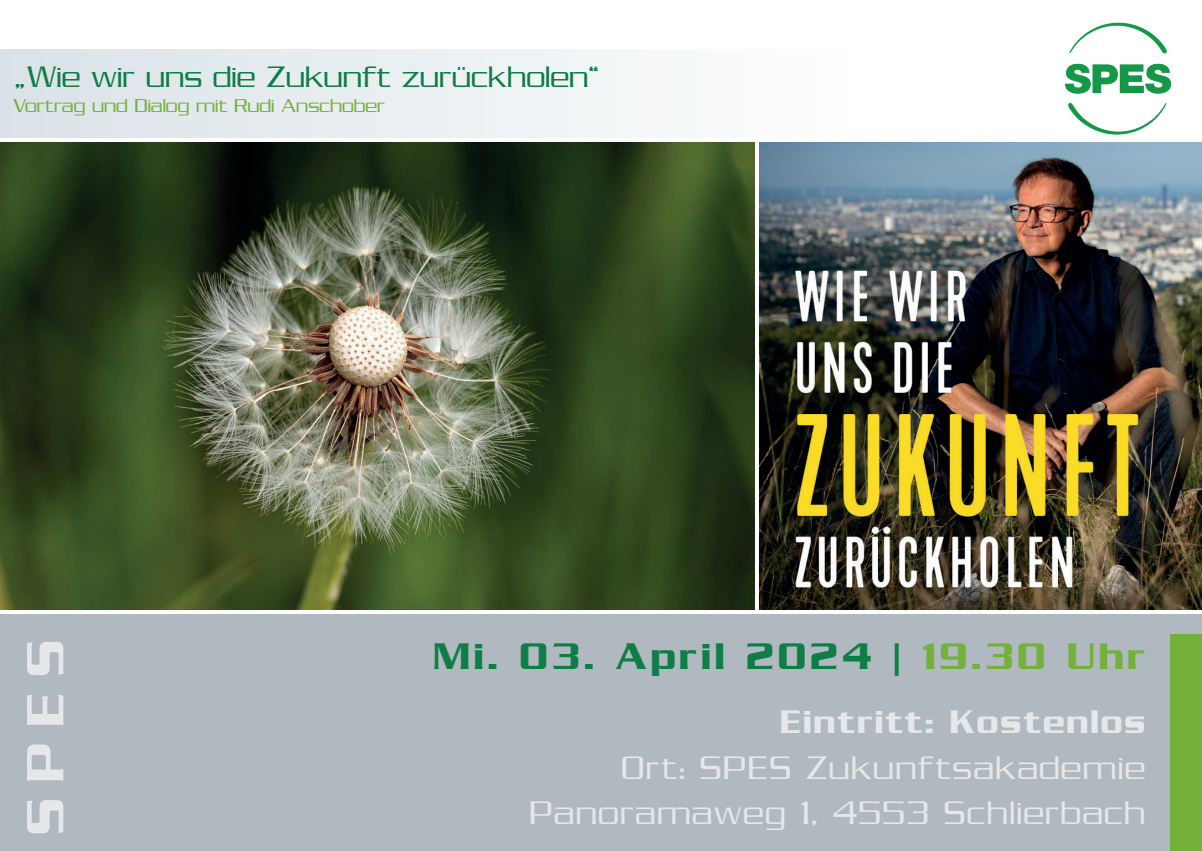
<style>
.page{position:relative;width:1202px;height:851px;background:#fff}
.page>*{position:absolute;margin:0;border:0;box-sizing:border-box;transform-origin:0 0}
.t1{font:56.8px "Serpentine ICG";color:#e6e7e9}
.t2{font:40px "Serpentine ICG";letter-spacing:.08em;color:#0f7d46}
.t3{font:35.2px "Serpentine ICG Light";letter-spacing:.035em;color:#e6e7e9}
.t4{font:35.2px "Serpentine ICG";letter-spacing:.04em;color:#e6e7e9}
.t5{font:32px "Serpentine ICG Light";color:#0f7d46}
.t6{font:20px "Serpentine ICG Light";color:#73b13b}
.s1{color:#73b13b}
</style>
<div class="page">
<div style="left:0;top:49px;width:1202px;height:88px;background:linear-gradient(to right,#dce4e9,#fff)"></div>
<div style="left:0;top:614px;width:1202px;height:236px;background:#afb9bf"></div>
<div style="left:1171px;top:634px;width:31px;height:216px;background:#73b13b"></div>
<img style="left:1062px;top:22px;width:112px;height:115px">
<img style="left:760px;top:143px;width:442px;height:466px">
<img style="left:0;top:143px;width:754px;height:466px">
<p class="t5" style="left:13px;top:59px;width:587px">„Wie wir uns die Zukunft zurückholen“</p>
<p class="t6" style="left:13px;top:94px;width:373px">Vortrag und Dialog mit Rudi Anschober</p>
<p class="t1" style="left:13px;top:835px;width:198px;rotate:-90deg">SPES</p>
<p class="t2" style="left:433px;top:634px;width:714px">Mi. 03. April 2024 | <span class="s1">19.30 Uhr</span></p>
<p class="t4" style="left:780px;top:702px;width:367px">Eintritt: Kostenlos</p>
<p class="t3" style="left:621px;top:747px;width:526px">Ort: SPES Zukunftsakademie</p>
<p class="t3" style="left:529px;top:792px;width:618px">Panoramaweg 1, 4553 Schlierbach</p>
</div>
